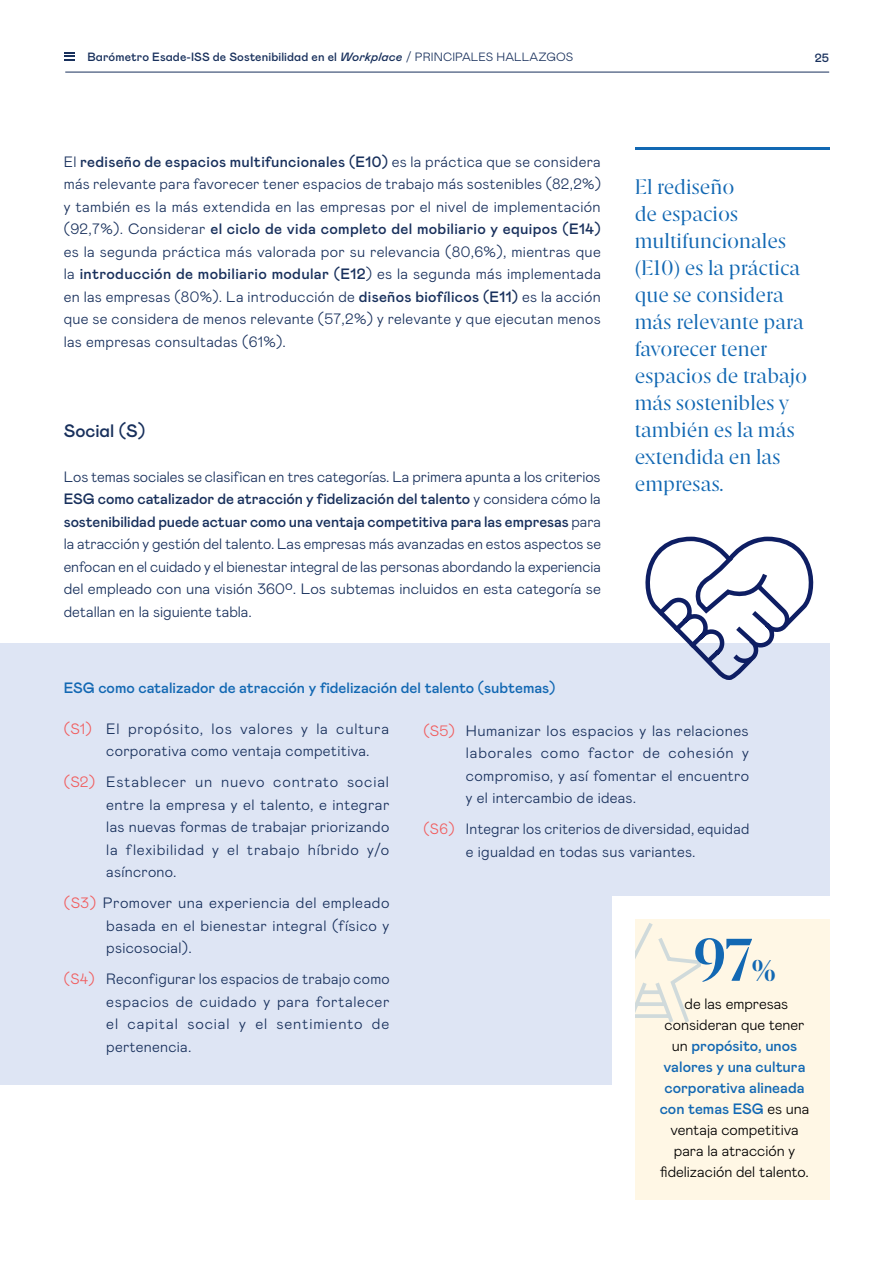
<style>
.page{position:relative;width:893px;height:1263px;background:#fff}
.page>*{position:absolute;margin:0;border:0;box-sizing:border-box;transform-origin:0 0}
.t1{font:700 60px "Esade";color:#1268b3}
.t2{font:21px/27px "Esade";color:#1268b3}
.t3{font:500 18px "Mabry Pro";color:#18305c}
.t4{font:300 15px/22.5px "Mabry Pro";letter-spacing:.02em;color:#18305c;text-align:justify}
.t5{font:300 15px/21px "Mabry Pro";color:#000;text-align:center}
.t6{font:500 15px "Mabry Pro";color:#1268b3}
.t7{font:500 12px "Mabry Pro";letter-spacing:.01em;color:#18305c}
.s1{font-style:italic}
.s2{font-weight:300}
.s3{font-weight:500}
.s4{color:#f15b5c}
.s5{font-size:30px}
.s6{font-weight:500;color:#1268b3}
</style>
<div class="page">
<svg style="left:64px;top:52px;width:11px;height:9px"></svg>
<hr style="left:65px;top:72px;width:764px;height:1px;background:#18305c">
<hr style="left:635px;top:147px;width:194px;height:2px;background:#1268b3">
<div style="left:0;top:644px;width:829px;height:441px;background:#dee5f4"></div>
<svg style="left:635px;top:536px;width:185px;height:144px"></svg>
<div style="left:635px;top:917px;width:194px;height:282px;background:#fff7e5"></div>
<svg style="left:635px;top:923px;width:66px;height:100px"></svg>
<div style="left:612px;top:910px;width:23px;height:215px;background:#fff"></div>
<div style="left:612px;top:896px;width:226px;height:23px;background:#fff"></div>
<p class="t7" style="left:87px;top:48px;width:487px">Barómetro Esade-ISS de Sostenibilidad en el <span class="s1">Workplace</span> <span class="s2">/ PRINCIPALES HALLAZGOS</span></p>
<p class="t7" style="left:815px;top:49px;width:16px">25</p>
<p class="t4" style="left:64px;top:149px;width:539px">El <span class="s3">rediseño de espacios multifuncionales (E10)</span> es la práctica que se considera más relevante para favorecer tener espacios de trabajo más sostenibles (82,2%) y también es la más extendida en las empresas por el nivel de implementación (92,7%). Considerar <span class="s3">el ciclo de vida completo del mobiliario y equipos (E14) </span>es la segunda práctica más valorada por su relevancia (80,6%), mientras que la <span class="s3">introducción de mobiliario modular (E12</span>) es la segunda más implementada en las empresas (80%). La introducción de <span class="s3">diseños biofílicos (E11)</span> es la acción que se considera de menos relevante (57,2%) y relevante y que ejecutan menos las empresas consultadas (61%).</p>
<p class="t3" style="left:64px;top:417px;width:83px">Social (S)</p>
<p class="t4" style="left:64px;top:464px;width:539px">Los temas sociales se clasifican en tres categorías. La primera apunta a los criterios <span class="s3">ESG como catalizador de atracción y fidelización del talento</span> y considera cómo la <span class="s3">sostenibilidad puede actuar como una ventaja competitiva para las empresas</span> para la atracción y gestión del talento. Las empresas más avanzadas en estos aspectos se enfocan en el cuidado y el bienestar integral de las personas abordando la experiencia del empleado con una visión 360º. Los subtemas incluidos en esta categoría se detallan en la siguiente tabla.</p>
<h2 class="t2" style="left:635px;top:172px;width:174px">El rediseño<br>de espacios multifuncionales (E10) es la práctica que se considera más relevante para favorecer tener espacios de trabajo más sostenibles y también es la más extendida en las empresas.</h2>
<p class="t6" style="left:64px;top:677px;width:493px">ESG como catalizador de atracción y fidelización del talento (subtemas)</p>
<p class="t4" style="left:106px;top:716px;width:284px;text-indent:-43px"><span class="s4">(S1)</span> El propósito, los valores y la cultura corporativa como ventaja competitiva.</p>
<p class="t4" style="left:106px;top:770px;width:285px;text-indent:-43px"><span class="s4">(S2)</span> Establecer un nuevo contrato social entre la empresa y el talento, e integrar las nuevas formas de trabajar priorizando la flexibilidad y el trabajo híbrido y/o asíncrono.</p>
<p class="t4" style="left:106px;top:891px;width:285px;text-indent:-43px"><span class="s4">(S3)</span> Promover una experiencia del empleado basada en el bienestar integral (físico y psicosocial).</p>
<p class="t4" style="left:106px;top:967px;width:285px;text-indent:-43px"><span class="s4">(S4)</span> Reconfigurar los espacios de trabajo como espacios de cuidado y para fortalecer el capital social y el sentimiento de pertenencia.</p>
<p class="t4" style="left:466px;top:718px;width:285px;text-indent:-43px"><span class="s4">(S5)</span> Humanizar los espacios y las relaciones laborales como factor de cohesión y compromiso, y así fomentar el encuentro y el intercambio de ideas.</p>
<p class="t4" style="left:466px;top:817px;width:285px;text-indent:-43px"><span class="s4">(S6)</span> Integrar los criterios de diversidad, equidad e igualdad en todas sus variantes.</p>
<h1 class="t1" style="left:693px;top:917px;width:84px">97<span class="s5">%</span></h1>
<p class="t5" style="left:660px;top:992px;width:151px">de las empresas consideran que tener un <span class="s6">propósito, unos valores y una cultura corporativa alineada con temas ESG</span> es una ventaja competitiva para la atracción y fidelización del talento.</p>
</div>
